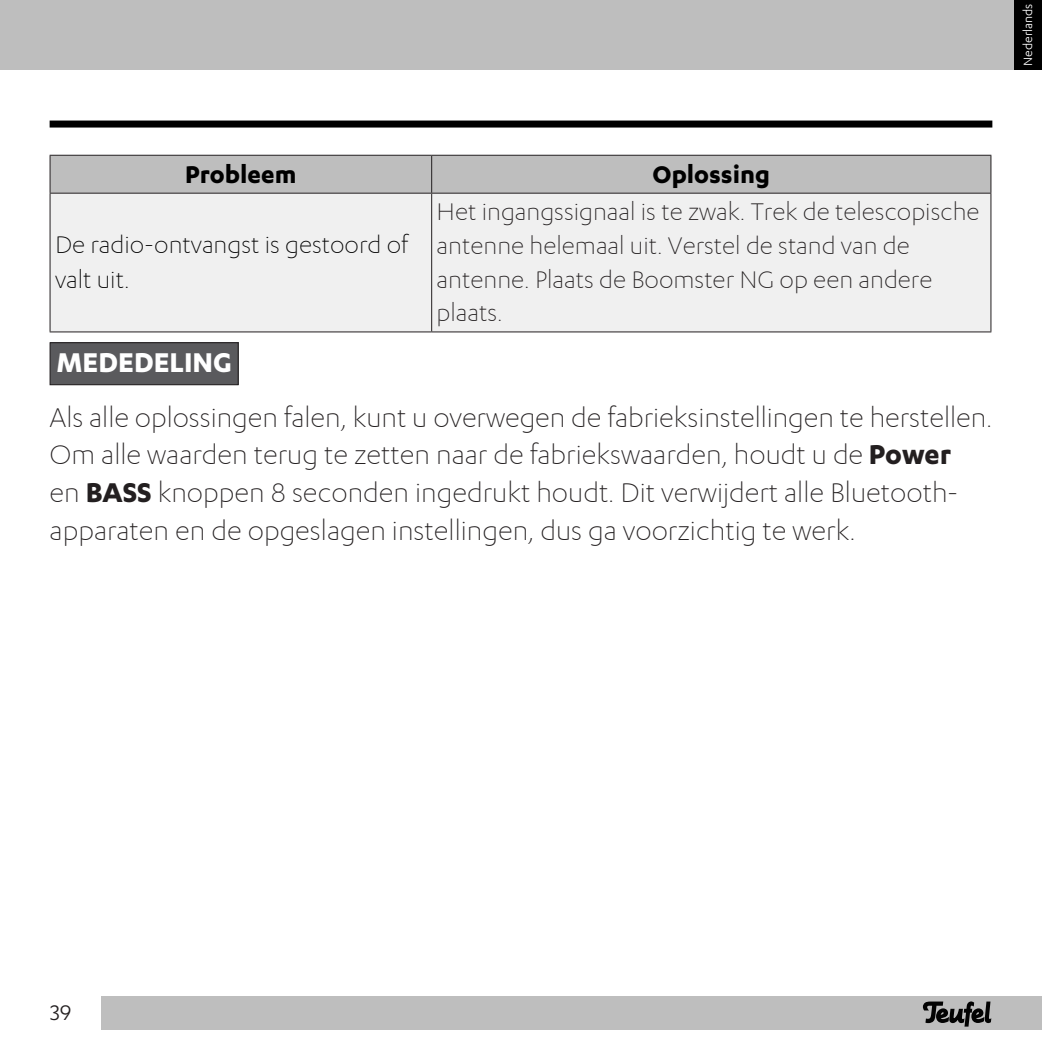
<style>
.page{position:relative;width:1042px;height:1042px;background:#fff}
.page>*{position:absolute;margin:0;border:0;box-sizing:border-box;transform-origin:0 0}
.Text{font:300 31.5px/37.8px "Karbon";color:#231f20}
.t1{font:700 31.5px "Karbon";color:#fff}
.List_3{font:300 28px/33.6px "Karbon";color:#231f20}
.Pa37_1{font:300 28px/35px "Karbon";color:#000}
.Pa36_1{font:700 28px "Karbon";color:#000}
.t2{font:24.5px "Karbon";color:#231f20}
.t3{font:14px "Karbon";color:#fff}
.s1{font-weight:700}
</style>
<div class="page">
<div style="left:0;top:0;width:1015px;height:69px;background:#bebebe"></div>
<div style="left:50px;top:121px;width:942px;height:7px;background:#000"></div>
<div style="left:1014px;top:0;width:28px;height:69px;background:#000"></div>
<div style="left:101px;top:996px;width:941px;height:33px;background:#bebebe"></div>
<svg style="left:923px;top:1001px;width:68px;height:25px"></svg>
<div style="left:51px;top:156px;width:939px;height:37px;background:#bebebe"></div>
<div style="left:51px;top:194px;width:939px;height:137px;background:#f0f0f0"></div>
<hr style="left:50px;top:331px;width:382px;height:1px;background:#231f20">
<hr style="left:432px;top:331px;width:559px;height:1px;background:#231f20">
<hr style="left:50px;top:155px;width:382px;height:1px;background:#231f20">
<hr style="left:49px;top:156px;width:2px;height:37px;background:#231f20">
<hr style="left:432px;top:155px;width:559px;height:1px;background:#231f20">
<hr style="left:431px;top:156px;width:1px;height:37px;background:#231f20">
<hr style="left:990px;top:156px;width:1px;height:37px;background:#231f20">
<hr style="left:50px;top:193px;width:382px;height:1px;background:#231f20">
<hr style="left:49px;top:194px;width:2px;height:137px;background:#231f20">
<hr style="left:431px;top:194px;width:1px;height:137px;background:#231f20">
<hr style="left:990px;top:194px;width:1px;height:137px;background:#231f20">
<hr style="left:432px;top:193px;width:559px;height:1px;background:#231f20">
<div style="left:50px;top:343px;width:188px;height:42px;background:#5a5a5d"></div>
<div style="left:50px;top:342px;width:189px;height:43px;border:1px solid #231f20"></div>
<p class="t3" style="left:1020px;top:66px;width:64px;rotate:-90deg">Nederlands</p>
<p class="Pa36_1" style="left:185px;top:158px;width:113px">Probleem</p>
<p class="Pa36_1" style="left:652px;top:158px;width:119px">Oplossing</p>
<p class="Pa37_1" style="left:55px;top:228px;width:354px">De radio-ontvangst is gestoord of valt uit.</p>
<p class="List_3" style="left:437px;top:195px;width:544px">Het ingangssignaal is te zwak. Trek de telescopische antenne helemaal uit. Verstel de stand van de antenne. Plaats de Boomster NG op een andere plaats.</p>
<p class="t1" style="left:56px;top:344px;width:177px">MEDEDELING</p>
<p class="Text" style="left:50px;top:398px;width:944px">Als alle oplossingen falen, kunt u overwegen de fabrieksinstellingen te herstellen.<br>Om alle waarden terug te zetten naar de fabriekswaarden, houdt u de <span class="s1">Power<br></span>en <span class="s1">BASS</span> knoppen 8 seconden ingedrukt houdt. Dit verwijdert alle Bluetooth&shy;apparaten en de opgeslagen instellingen, dus ga voorzichtig te werk.</p>
<p class="t2" style="left:50px;top:999px;width:23px">39</p>
</div>
